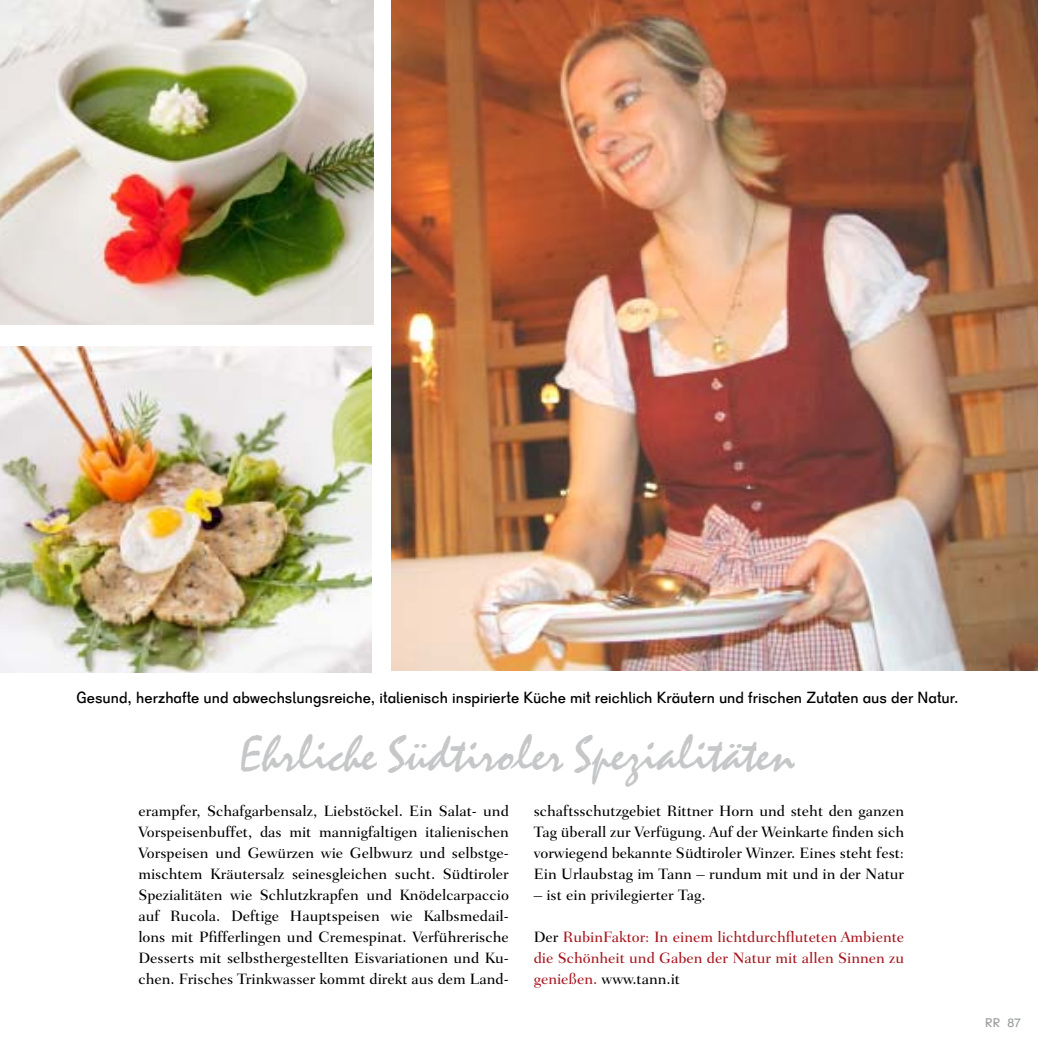
<style>
.page{position:relative;width:1038px;height:1043px;background:#fff}
.page>*{position:absolute;margin:0;border:0;box-sizing:border-box;transform-origin:0 0}
.t1{font:49px "Mistral Com";color:#c6c7c8}
.t2{font:15.75px "Schulbuch Bayern OT";color:#000}
.t3{font:500 15.22px/21px "Fairfield LT Std";color:#000;text-align:justify}
.t4{font:500 15.22px/21px "Fairfield LT Std";color:#a7161f;text-align:justify}
.t5{font:12.25px "Schulbuch Bayern OT";color:#9b9e9f}
.s1{color:#000}
</style>
<div class="page">
<img style="left:391px;top:1px;width:647px;height:669px">
<img style="left:0;top:1px;width:374px;height:324px">
<img style="left:0;top:346px;width:371px;height:326px">
<p class="t2" style="left:76px;top:688px;width:883px">Gesund, herzhafte und abwechslungsreiche, italienisch inspirierte Küche mit reichlich Kräutern und frischen Zutaten aus der Natur.</p>
<h1 class="t1" style="left:240px;top:734px;width:555px">Ehrliche S¸dtiroler Spezialit‰ten</h1>
<p class="t3" style="left:138px;top:800px;width:372px">erampfer, Schafgarbensalz, Liebstöckel. Ein Salat- und Vorspeisenbuffet, das mit mannigfaltigen italienischen Vorspeisen und Gewürzen wie Gelbwurz und selbstge&shy;mischtem Kräutersalz seinesgleichen sucht. Südtiroler Spezialitäten wie Schlutzkrapfen und Knödelcarpaccio auf Rucola. Deftige Hauptspeisen wie Kalbsmedail&shy;lons mit Pfifferlingen und Cremespinat. Verführerische Desserts mit selbsthergestellten Eisvariationen und Ku&shy;chen. Frisches Trinkwasser kommt direkt aus dem Land-</p>
<p class="t3" style="left:534px;top:800px;width:372px">schaftsschutzgebiet Rittner Horn und steht den ganzen Tag überall zur Verfügung. Auf der Weinkarte finden sich vorwiegend bekannte Südtiroler Winzer. Eines steht fest:<br>Ein Urlaubstag im Tann – rundum mit und in der Natur</p>
<p class="t3" style="left:534px;top:884px;width:173px">– ist ein privilegierter Tag.</p>
<p class="t4" style="left:534px;top:926px;width:372px"><span class="s1">Der</span> RubinFaktor: In einem lichtdurchfluteten Ambiente die Schönheit und Gaben der Natur mit allen Sinnen zu genießen. <span class="s1">www.tann.it</span></p>
<p class="t5" style="left:985px;top:1015px;width:37px">RR 87</p>
</div>
